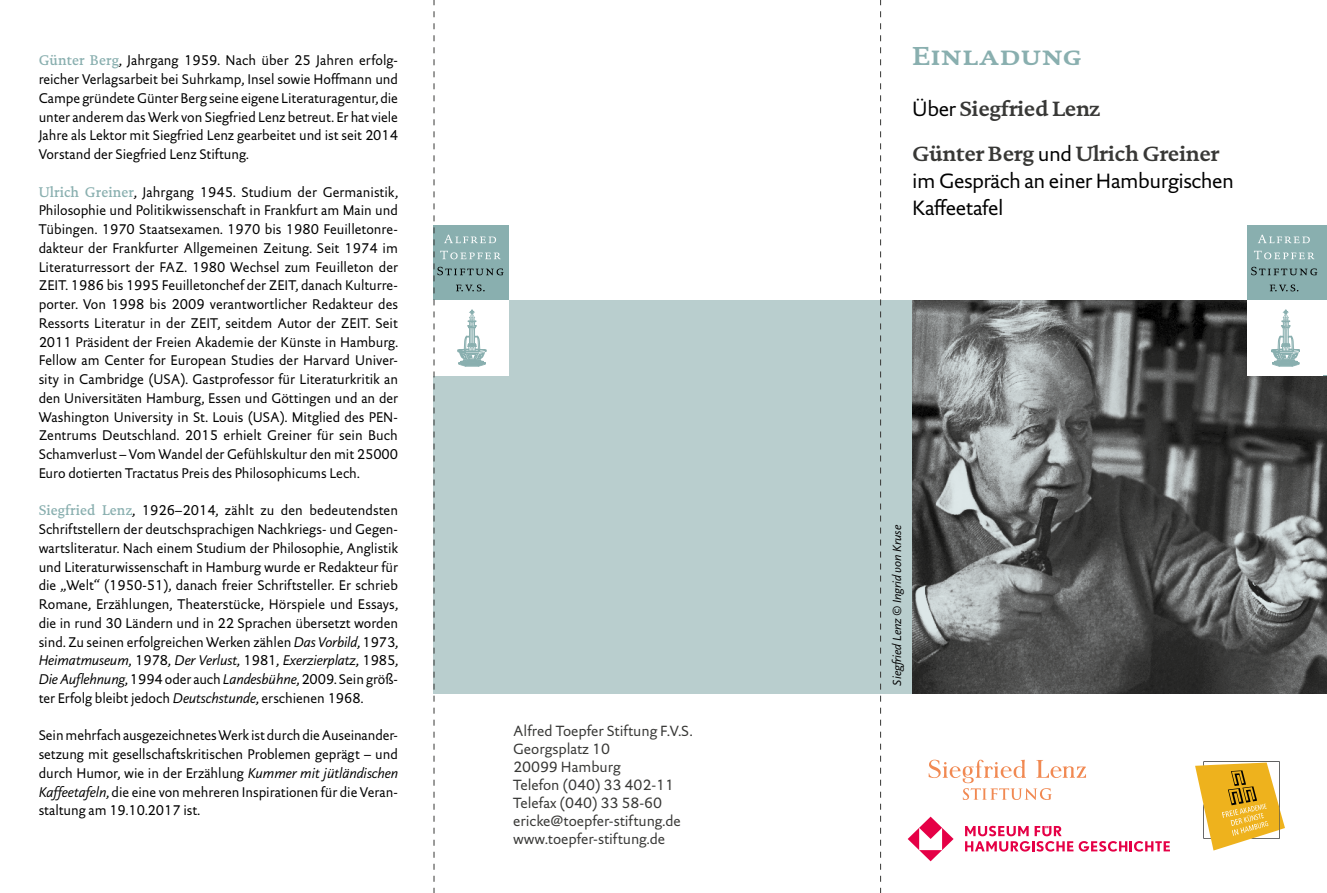
<style>
.page{position:relative;width:1327px;height:893px;background:#fff}
.page>*{position:absolute;margin:0;border:0;box-sizing:border-box;transform-origin:0 0}
.t1{font:700 26.4px "DTL Documenta T Caps";letter-spacing:.045em;color:#89afaf;scale:1.05 1}
.t2{font:700 21px/45px "DTL Documenta T";letter-spacing:-.02em;color:#383836}
.t3{font:21px/27px "DTL Documenta Sans T";letter-spacing:-.02em;color:#000}
.t4{font:15px/18px "DTL Documenta Sans T";color:#383836}
.t5{font:14.25px/18.8px "DTL Documenta Sans T";letter-spacing:-.005em;color:#000;text-align:justify}
.t6{font:italic 12px "DTL Documenta Sans T";letter-spacing:-.005em;color:#000}
.s1{font-family:"DTL Documenta T";font-weight:500;color:#89afaf}
.s2{font-style:italic}
.s3{font-family:"DTL Documenta Sans T";font-weight:400;color:#000}
.s4{font-family:"DTL Documenta Sans ST";font-weight:400;color:#000}
</style>
<div class="page">
<div style="left:434px;top:300px;width:893px;height:393px;background:#b9cece"></div>
<div style="left:434px;top:300px;width:75px;height:75px;background:#fff"></div>
<div style="left:434px;top:225px;width:75px;height:75px;background:#89afaf"></div>
<svg style="left:928px;top:760px;width:158px;height:40px"></svg>
<svg style="left:1195px;top:761px;width:90px;height:89px"></svg>
<svg style="left:907px;top:817px;width:46px;height:44px"></svg>
<svg style="left:965px;top:826px;width:205px;height:26px"></svg>
<img style="left:912px;top:300px;width:415px;height:393px">
<svg style="left:434px;top:0;width:69px;height:893px"></svg>
<svg style="left:880px;top:0;width:1px;height:893px"></svg>
<div style="left:1247px;top:225px;width:80px;height:150px;background:#89afaf"></div>
<div style="left:1247px;top:300px;width:76px;height:75px;background:#fff"></div>
<svg style="left:1271px;top:310px;width:29px;height:57px"></svg>
<svg style="left:1270px;top:285px;width:28px;height:6px"></svg>
<svg style="left:1251px;top:267px;width:66px;height:8px"></svg>
<svg style="left:1254px;top:251px;width:60px;height:8px"></svg>
<svg style="left:1258px;top:235px;width:51px;height:8px"></svg>
<div style="left:1322px;top:300px;width:5px;height:75px;background:#fff"></div>
<p class="t5" style="left:39px;top:51px;width:361px"><span class="s1">Günter Berg</span>, Jahrgang 1959. Nach über 25 Jahren erfolg&shy;reicher Verlagsarbeit bei Suhrkamp, Insel sowie Hoffmann und Campe gründete Günter Berg seine eigene Literaturagentur, die unter anderem das Werk von Siegfried Lenz betreut. Er hat viele Jahre als Lektor mit Siegfried Lenz gearbeitet und ist seit 2014<br>Vorstand der Siegfried Lenz Stiftung.</p>
<p class="t5" style="left:39px;top:182px;width:361px"><span class="s1">Ulrich Greiner</span>, Jahrgang 1945. Studium der Germanistik, Philosophie und Politikwissenschaft in Frankfurt am Main und Tübingen. 1970 Staatsexamen. 1970 bis 1980 Feuilletonre&shy;dakteur der Frankfurter Allgemeinen Zeitung. Seit 1974 im Literaturressort der FAZ. 1980 Wechsel zum Feuilleton der ZEIT. 1986 bis 1995 Feuilletonchef der ZEIT, danach Kulturre&shy;porter. Von 1998 bis 2009 verantwortlicher Redakteur des Ressorts Literatur in der ZEIT, seitdem Autor der ZEIT. Seit 2011 Präsident der Freien Akademie der Künste in Hamburg.<br>Fellow am Center for European Studies der Harvard Univer&shy;sity in Cambridge (USA). Gastprofessor für Literaturkritik an den Universitäten Hamburg, Essen und Göttingen und an der Washington University in St. Louis (USA). Mitglied des PEN-Zentrums Deutschland. 2015 erhielt Greiner für sein Buch Schamverlust – Vom Wandel der Gefühlskultur den mit 25000<br>Euro dotierten Tractatus Preis des Philosophicums Lech.</p>
<p class="t5" style="left:39px;top:501px;width:361px"><span class="s1">Siegfried Lenz</span>, 1926–2014, zählt zu den bedeutendsten Schriftstellern der deutschsprachigen Nachkriegs- und Gegen&shy;wartsliteratur. Nach einem Studium der Philosophie, Anglistik und Literaturwissenschaft in Hamburg wurde er Redakteur für die „Welt“ (1950-51), danach freier Schriftsteller. Er schrieb Romane, Erzählungen, Theaterstücke, Hörspiele und Essays, die in rund 30 Ländern und in 22 Sprachen übersetzt worden sind. Zu seinen erfolgreichen Werken zählen <span class="s2">Das Vorbild</span>, 1973, <span class="s2">Heimatmuseum</span>, 1978, <span class="s2">Der Verlust</span>, 1981, <span class="s2">Exerzierplatz</span>, 1985, <span class="s2">Die Auflehnung</span>, 1994 oder auch <span class="s2">Landesbühne</span>, 2009. Sein größ&shy;ter Erfolg bleibt jedoch <span class="s2">Deutschstunde</span>, erschienen 1968.</p>
<p class="t5" style="left:39px;top:726px;width:361px">Sein mehrfach ausgezeichnetes Werk ist durch die Auseinander&shy;setzung mit gesellschaftskritischen Problemen geprägt – und durch Humor, wie in der Erzählung <span class="s2">Kummer mit jütländischen Kaffeetafeln</span>, die eine von mehreren Inspirationen für die Veran&shy;staltung am 19.10.2017 ist.</p>
<p class="t4" style="left:513px;top:722px;width:181px">Alfred Toepfer Stiftung F.V.S.<br>Georgsplatz 10<br>20099 Hamburg<br>Telefon (040) 33 402-11<br>Telefax (040) 33 58-60 ericke@toepfer-stiftung.de www.toepfer-stiftung.de</p>
<h1 class="t1" style="left:912px;top:40px;width:163px">Einladung</h1>
<h2 class="t2" style="left:912px;top:86px;width:309px"><span class="s3">Über</span> Siegfried Lenz<br>Günter Berg <span class="s4">und</span> Ulrich Greiner</h2>
<h2 class="t3" style="left:912px;top:167px;width:323px">im Gespräch an einer Hamburgischen<br>Kaffeetafel</h2>
<p class="t6" style="left:889px;top:686px;width:162px;rotate:-90deg">Siegfried Lenz © Ingrid von Kruse</p>
</div>
